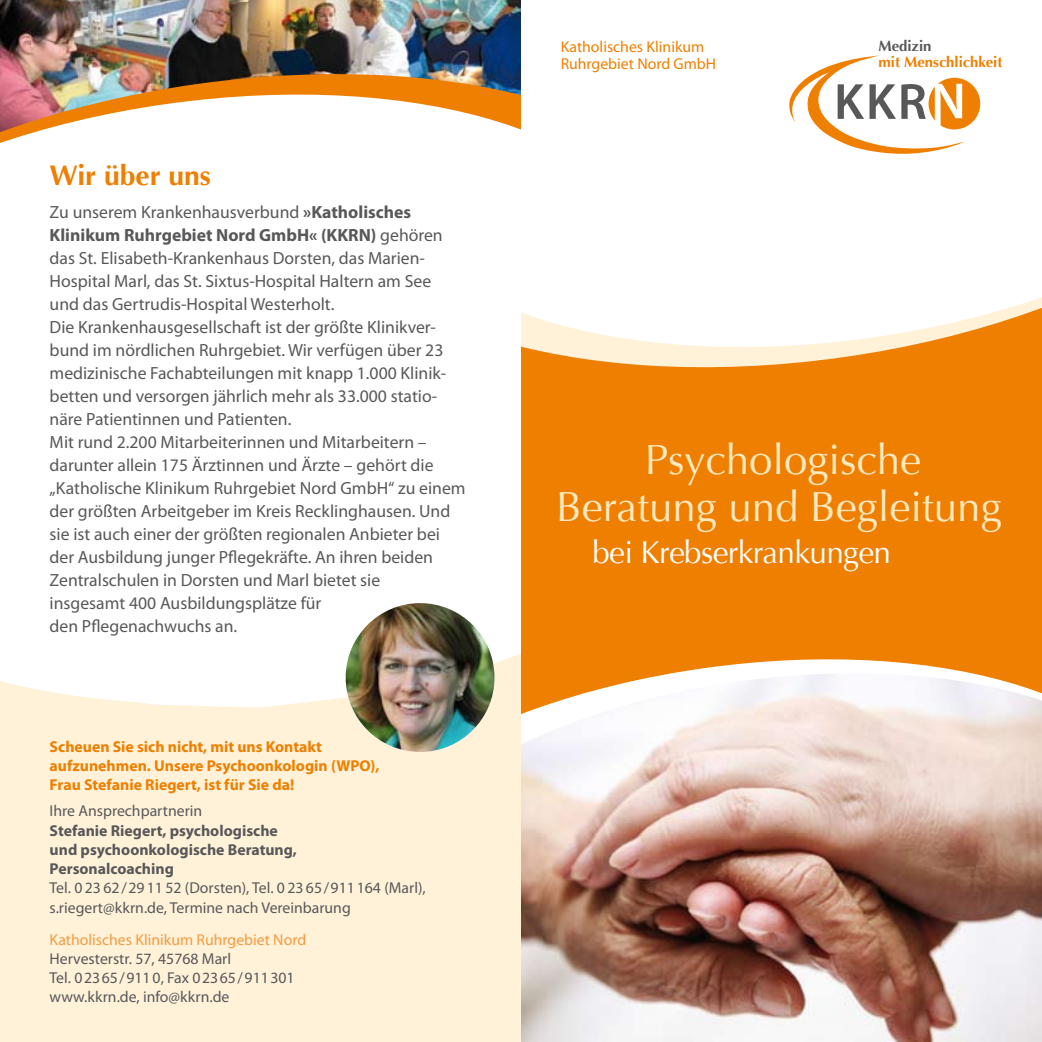
<style>
.page{position:relative;width:1042px;height:1042px;background:#fff}
.page>*{position:absolute;margin:0;border:0;box-sizing:border-box;transform-origin:0 0}
.t1{font:600 51.27px "Myriad Pro";color:#58585a}
.t2{font:42px/47.2px "Optima";color:#ffe9bf;text-align:center}
.t3{font:31.5px "Optima";letter-spacing:-.02em;color:#fff}
.t4{font:700 28.35px "Optima";color:#ee7f00}
.t5{font:17.68px/22.9px "Myriad Pro";color:#58585a}
.t6{font:15.75px/19.2px "Myriad Pro";color:#58585a}
.t7{font:700 15.75px/19.2px "Myriad Pro";color:#ee7f00}
.t8{font:700 15.75px/19.2px "Myriad Pro";color:#58585a}
.t9{font:15.75px/17.5px "Myriad Pro";color:#ee7f00}
.t10{font:15.75px "Myriad Pro";color:#f39b40}
.t11{font:700 14.88px "Optima";color:#ee7f00}
.t12{font:700 14.88px "Optima";color:#58585a}
.s1{font-weight:700}
</style>
<div class="page">
<div style="left:0;top:727px;width:521px;height:315px;background:#fff2d9"></div>
<div style="left:521px;top:390px;width:521px;height:247px;background:#ee7f00"></div>
<svg style="left:521px;top:297px;width:521px;height:93px"></svg>
<div style="left:521px;top:637px;width:521px;height:13px;background:#ee7f00"></div>
<svg style="left:521px;top:650px;width:521px;height:23px;fill:#ee7f00"></svg>
<img style="left:521px;top:673px;width:521px;height:369px">
<div style="left:928px;top:78px;width:52px;height:51px;background:#ee7f00;border-radius:50%"></div>
<svg style="left:789px;top:55px;width:176px;height:99px"></svg>
<img style="left:0;top:0;width:521px;height:51px">
<img style="left:0;top:51px;width:521px;height:92px">
<svg style="left:0;top:608px;width:521px;height:119px"></svg>
<img style="left:346px;top:603px;width:148px;height:149px;border-radius:74px">
<h3 class="t4" style="left:50px;top:159px;width:163px">Wir über uns</h3>
<p class="t5" style="left:50px;top:201px;width:417px">Zu unserem Krankenhausverbund <span class="s1">»Katholisches Klinikum Ruhrgebiet Nord GmbH« (KKRN)</span> gehören das St. Elisabeth-Krankenhaus Dorsten, das Marien-Hospital Marl, das St. Sixtus-Hospital Haltern am See<br>und das Gertrudis-Hospital Westerholt.<br>Die Krankenhausgesellschaft ist der größte Klinikver&shy;bund im nördlichen Ruhrgebiet. Wir verfügen über 23 medizinische Fachabteilungen mit knapp 1.000 Klinik&shy;betten und versorgen jährlich mehr als 33.000 statio&shy;näre Patientinnen und Patienten.<br>Mit rund 2.200 Mitarbeiterinnen und Mitarbeitern – darunter allein 175 Ärztinnen und Ärzte – gehört die „Katholische Klinikum Ruhrgebiet Nord GmbH“ zu einem der größten Arbeitgeber im Kreis Recklinghausen. Und sie ist auch einer der größten regionalen Anbieter bei der Ausbildung junger Pflegekräfte. An ihren beiden Zentralschulen in Dorsten und Marl bietet sie<br>insgesamt 400 Ausbildungsplätze für<br>den Pflegenachwuchs an.</p>
<p class="t7" style="left:50px;top:736px;width:331px">Scheuen Sie sich nicht, mit uns Kontakt aufzunehmen. Unsere Psychoonkologin (WPO),<br>Frau Stefanie Riegert, ist für Sie da!</p>
<p class="t6" style="left:50px;top:801px;width:154px">Ihre Ansprechpartnerin</p>
<p class="t8" style="left:50px;top:820px;width:249px">Stefanie Riegert, psychologische und psychoonkologische Beratung,<br>Personalcoaching</p>
<p class="t6" style="left:50px;top:878px;width:378px">Tel. 0 23 62 /29 11 52 (Dorsten), Tel. 0 23 65/911 164 (Marl), s.riegert@kkrn.de, Termine nach Vereinbarung</p>
<p class="t10" style="left:50px;top:929px;width:258px">Katholisches Klinikum Ruhrgebiet Nord</p>
<p class="t6" style="left:50px;top:949px;width:247px">Hervesterstr. 57, 45768 Marl<br>Tel. 02365/911 0, Fax 02365/911301 www.kkrn.de, info@kkrn.de</p>
<p class="t9" style="left:561px;top:37px;width:157px">Katholisches Klinikum<br>Ruhrgebiet Nord GmbH</p>
<p class="t12" style="left:878px;top:37px;width:55px">Medizin</p>
<h1 class="t1" style="left:834px;top:69px;width:94px">KKR</h1>
<p class="t11" style="left:878px;top:53px;width:126px">mit Menschlichkeit</p>
<h2 class="t2" style="left:556px;top:437px;width:447px">Psychologische<br>Beratung und Begleitung</h2>
<h3 class="t3" style="left:592px;top:534px;width:300px">bei Krebserkrankungen</h3>
</div>
